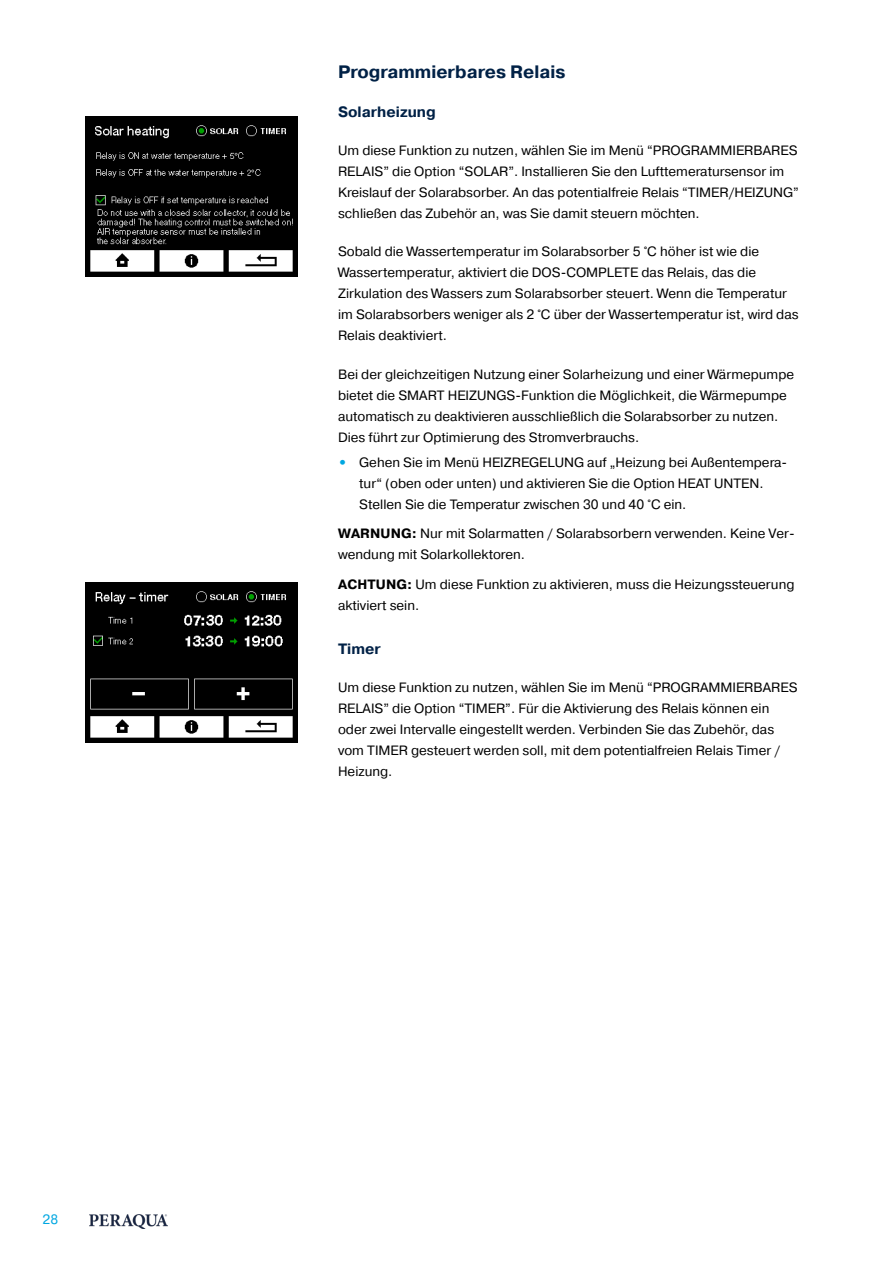
<style>
.page{position:relative;width:893px;height:1263px;background:#fff}
.page>*{position:absolute;margin:0;border:0;box-sizing:border-box;transform-origin:0 0}
.t1{font:700 18px "Pragmatica";color:#002146}
.t2{font:700 15px "Pragmatica";color:#002146}
.t3{font:13.5px/21px "Pragmatica";color:#000}
.t4{font:13.5px "Pragmatica";color:#00a7e1}
.s1{font-weight:700;color:#00a7e1}
.s2{font-weight:700}
</style>
<div class="page">
<img style="left:90px;top:1214px;width:77px;height:14px">
<img style="left:85px;top:117px;width:213px;height:159px">
<img style="left:85px;top:583px;width:213px;height:159px">
<p class="t4" style="left:43px;top:1211px;width:17px">28</p>
<h1 class="t1" style="left:338px;top:60px;width:229px">Programmierbares Relais</h1>
<p class="t2" style="left:338px;top:103px;width:99px">Solarheizung</p>
<p class="t3" style="left:338px;top:141px;width:462px">Um diese Funktion zu nutzen, wählen Sie im Menü “PROGRAMMIERBARES RELAIS” die Option “SOLAR”. Installieren Sie den Lufttemeratursensor im Kreislauf der Solarabsorber. An das potentialfreie Relais “TIMER/HEIZUNG” schließen das Zubehör an, was Sie damit steuern möchten.</p>
<p class="t3" style="left:338px;top:242px;width:462px">Sobald die Wassertemperatur im Solarabsorber 5 °C höher ist wie die Wassertemperatur, aktiviert die DOS-COMPLETE das Relais, das die Zirkulation des Wassers zum Solarabsorber steuert. Wenn die Temperatur im Solarabsorbers weniger als 2 °C über der Wassertemperatur ist, wird das Relais deaktiviert.</p>
<p class="t3" style="left:338px;top:364px;width:458px">Bei der gleichzeitigen Nutzung einer Solarheizung und einer Wärmepumpe bietet die SMART HEIZUNGS-Funktion die Möglichkeit, die Wärmepumpe automatisch zu deaktivieren ausschließlich die Solarabsorber zu nutzen.<br>Dies führt zur Optimierung des Stromverbrauchs.</p>
<p class="t3" style="left:359px;top:452px;width:429px;text-indent:-21px"><span class="s1">•</span> Gehen Sie im Menü HEIZREGELUNG auf „Heizung bei Außentempera&shy;tur“ (oben oder unten) und aktivieren Sie die Option HEAT UNTEN.<br>Stellen Sie die Temperatur zwischen 30 und 40 °C ein.</p>
<p class="t3" style="left:338px;top:523px;width:458px"><span class="s2">WARNUNG:</span> Nur mit Solarmatten / Solarabsorbern verwenden. Keine Ver&shy;wendung mit Solarkollektoren.</p>
<p class="t3" style="left:338px;top:574px;width:458px"><span class="s2">ACHTUNG:</span> Um diese Funktion zu aktivieren, muss die Heizungssteuerung aktiviert sein.</p>
<p class="t2" style="left:338px;top:639px;width:44px">Timer</p>
<p class="t3" style="left:338px;top:677px;width:461px">Um diese Funktion zu nutzen, wählen Sie im Menü “PROGRAMMIERBARES RELAIS” die Option “TIMER”. Für die Aktivierung des Relais können ein oder zwei Intervalle eingestellt werden. Verbinden Sie das Zubehör, das vom TIMER gesteuert werden soll, mit dem potentialfreien Relais Timer / Heizung.</p>
</div>
